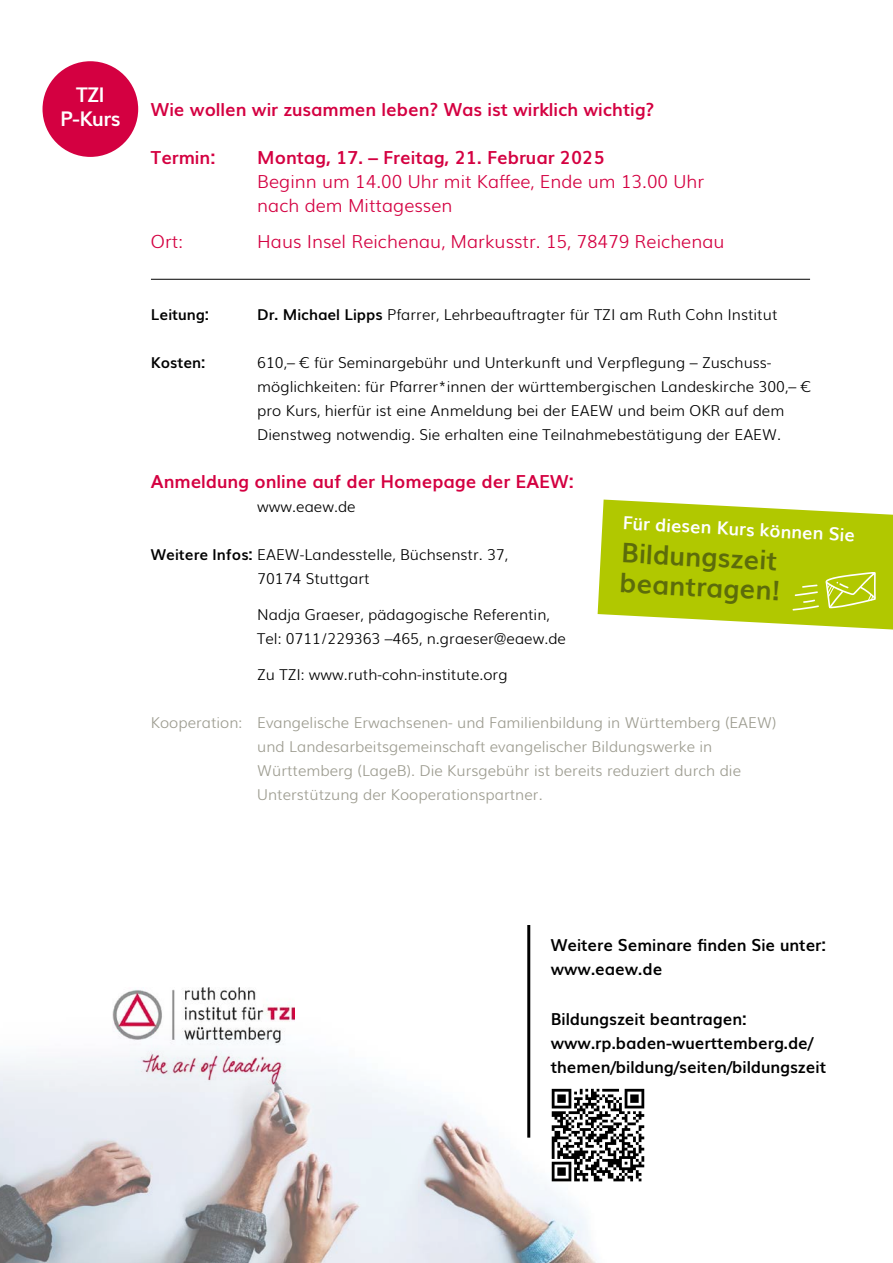
<style>
.page{position:relative;width:893px;height:1263px;background:#fff}
.page>*{position:absolute;margin:0;border:0;box-sizing:border-box;transform-origin:0 0}
.t1{font:700 27px/30px "Muli";color:#5c6c0b}
.t2{font:700 20.25px/24px "Muli";color:#fff}
.t3{font:700 18px "Muli";color:#d40041}
.t4{font:300 18px/24px "Muli";color:#d40041}
.t5{font:700 18px "Muli";color:#fff}
.t6{font:700 16.5px/24px "Muli";color:#000}
.t7{font:300 15px/24px "Muli";color:#000}
.t8{font:300 15px/24px "Muli";color:#9d9c90}
.t9{font:700 15px "Muli";color:#000}
.s1{font-weight:700}
</style>
<div class="page">
<img style="left:0;top:1078px;width:614px;height:185px">
<hr style="left:151px;top:279px;width:659px;height:1px;background:#000">
<img style="left:113px;top:987px;width:182px;height:97px">
<hr style="left:527px;top:925px;width:3px;height:212px;background:#000">
<div style="left:43px;top:61px;width:95px;height:96px;background:#d40041;border-radius:50%"></div>
<svg style="left:552px;top:1089px;width:92px;height:92px"></svg>
<svg style="left:598px;top:499px;width:295px;height:130px;background:#bbcf23"></svg>
<h2 class="t2" style="left:60px;top:81px;width:62px;text-indent:16px">tzi<br>P-Kurs</h2>
<p class="t3" style="left:151px;top:95px;width:505px">Wie wollen wir zusammen leben? Was ist wirklich wichtig?</p>
<p class="t3" style="left:151px;top:143px;width:66px">Termin:</p>
<p class="t3" style="left:257px;top:143px;width:349px">Montag, 17. – Freitag, 21. Februar 2025</p>
<p class="t4" style="left:257px;top:168px;width:449px">Beginn um 14.00 Uhr mit Kaffee, Ende um 13.00 Uhr nach dem Mittagessen</p>
<p class="t4" style="left:151px;top:228px;width:33px">Ort:</p>
<p class="t4" style="left:257px;top:228px;width:469px">Haus Insel Reichenau, Markusstr. 15, 78479 Reichenau</p>
<p class="t9" style="left:151px;top:303px;width:60px">Leitung:</p>
<p class="t7" style="left:257px;top:302px;width:522px"><span class="s1">Dr. Michael Lipps</span> Pfarrer, Lehrbeauftragter für TZI am Ruth Cohn Institut</p>
<p class="t9" style="left:151px;top:351px;width:56px">Kosten:</p>
<p class="t7" style="left:257px;top:350px;width:555px">610,– € für Seminargebühr und Unterkunft und Verpflegung – Zuschuss&shy;möglichkeiten: für Pfarrer*innen der württembergischen Landeskirche 300,– € pro Kurs, hierfür ist eine Anmeldung bei der EAEW und beim OKR auf dem Dienstweg notwendig. Sie erhalten eine Teilnahmebestätigung der EAEW.</p>
<p class="t3" style="left:151px;top:467px;width:424px">Anmeldung online auf der Homepage der EAEW:</p>
<p class="t7" style="left:257px;top:494px;width:100px">www.eaew.de</p>
<p class="t7" style="left:257px;top:542px;width:252px;text-indent:-106px"><span class="s1">Weitere Infos:</span> EAEW-Landesstelle, Büchsenstr. 37,<br>70174 Stuttgart</p>
<p class="t7" style="left:257px;top:602px;width:310px">Nadja Graeser, pädagogische Referentin,<br>Tel: 0711/229363 –465, n.graeser@eaew.de</p>
<p class="t7" style="left:257px;top:662px;width:252px">Zu TZI: www.ruth-cohn-institute.org</p>
<p class="t8" style="left:257px;top:710px;width:521px;text-indent:-106px">Kooperation: Evangelische Erwachsenen- und Familienbildung in Württemberg (EAEW) und Landesarbeitsgemeinschaft evangelischer Bildungswerke in Württemberg (LageB). Die Kursgebühr ist bereits reduziert durch die Unterstützung der Kooperationspartner.</p>
<p class="t5" style="left:623px;top:508px;width:234px;rotate:3deg">Für diesen Kurs können Sie</p>
<h1 class="t1" style="left:622px;top:536px;width:163px;rotate:3deg">Bildungszeit beantragen!</h1>
<p class="t6" style="left:551px;top:932px;width:277px">Weitere Seminare finden Sie unter: www.eaew.de</p>
<p class="t6" style="left:551px;top:1005px;width:277px">Bildungszeit beantragen: www.rp.baden-wuerttemberg.de/ themen/bildung/seiten/bildungszeit</p>
</div>
